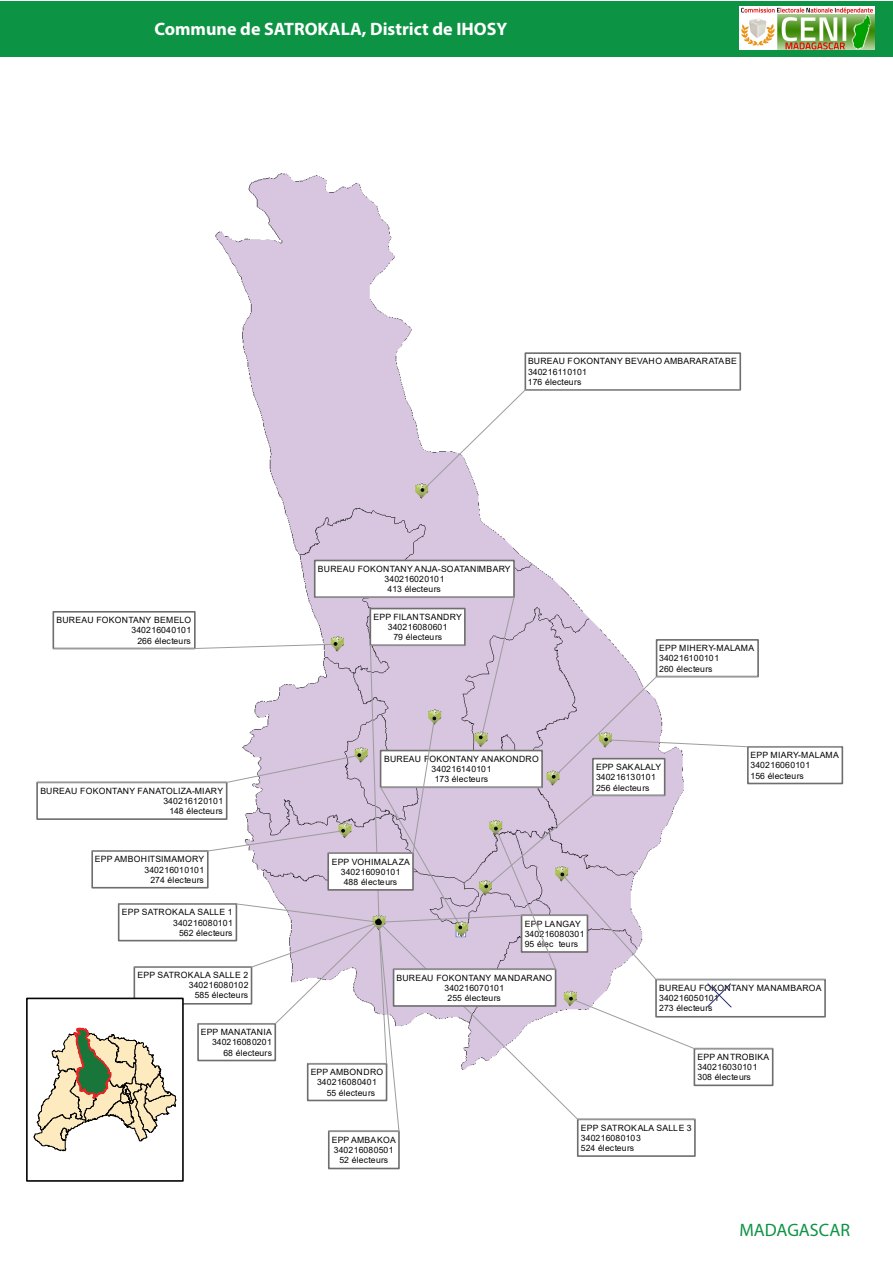
<style>
.page{position:relative;width:893px;height:1263px;background:#fff}
.page>*{position:absolute;margin:0;border:0;box-sizing:border-box;transform-origin:0 0}
.t1{font:700 18px "Myriad Pro";color:#fff}
.t2{font:18px "Myriad Pro";color:#0d9344}
.t3{font:8.7px/10.2px "Arial";letter-spacing:.02em;color:#050505;text-align:right}
.t4{font:8.7px/10.2px "Arial";letter-spacing:.02em;color:#050504}
.s1{color:#050505}
.s2{color:#050504}
</style>
<div class="page">
<div style="left:0;top:1px;width:893px;height:55px;background:#0d9344"></div>
<img style="left:739px;top:7px;width:135px;height:43px">
<img style="left:215px;top:173px;width:629px;height:997px">
<div style="left:328px;top:1130px;width:72px;height:39px;background:#fff;border:2px solid #6f6e6f"></div>
<div style="left:577px;top:1118px;width:119px;height:39px;background:#fff;border:2px solid #6f6e6f"></div>
<div style="left:524px;top:352px;width:217px;height:39px;background:#fff;border:2px solid #6f6e6f"></div>
<svg style="left:421px;top:389px;width:320px;height:103px"></svg>
<div style="left:314px;top:560px;width:201px;height:38px;background:#fff;border:2px solid #6f6e6f"></div>
<svg style="left:33px;top:597px;width:810px;height:554px"></svg>
<div style="left:26px;top:997px;width:158px;height:185px;border:2px solid #050504"></div>
<h1 class="t1" style="left:154px;top:17px;width:354px">Commune de SATROKALA, District de IHOSY</h1>
<p class="t3" style="left:57px;top:615px;width:136px">BUREAU FOKONTANY BEMELO<br>340216040101<br>266 électeurs</p>
<p class="t3" style="left:528px;top:356px;width:210px;text-align:left">BUREAU FOKONTANY BEVAHO AMBARARATABE<br>340216110101<br>176 électeurs</p>
<p class="t3" style="left:318px;top:564px;width:194px;text-align:center">BUREAU FOKONTANY ANJA-SOATANIMBARY<br>340216020101<br>413 électeurs</p>
<p class="t3" style="left:374px;top:612px;width:90px;text-align:center">EPP FILANTSANDRY<br>340216080601<br>79 électeurs</p>
<p class="t3" style="left:659px;top:643px;width:96px;text-align:left">EPP MIHERY-MALAMA<br>340216100101<br>260 électeurs</p>
<p class="t3" style="left:40px;top:785px;width:184px">BUREAU FOKONTANY FANATOLIZA-MIARY<br>340216120101<br>148 électeurs</p>
<p class="t3" style="left:95px;top:854px;width:111px">EPP AMBOHITSIMAMORY<br>340216010101<br>274 électeurs</p>
<p class="t3" style="left:122px;top:907px;width:113px">EPP SATROKALA SALLE 1<br>340216080101<br>562 électeurs</p>
<p class="t3" style="left:138px;top:970px;width:113px">EPP SATROKALA SALLE 2<br>340216080102<br>585 électeurs</p>
<p class="t3" style="left:201px;top:1027px;width:73px">EPP MANATANIA<br>340216080201<br>68 électeurs</p>
<p class="t3" style="left:384px;top:754px;width:156px;text-align:center">BUREAU FOKONTANY ANAKONDRO<br>340216140101<br>173 électeurs</p>
<p class="t4" style="left:596px;top:762px;width:67px">EPP SAKALALY<br>340216130101</p>
<p class="t3" style="left:596px;top:782px;width:55px">256 électeurs</p>
<p class="t3" style="left:750px;top:750px;width:90px;text-align:left">EPP MIARY-MALAMA<br>340216060101<br>156 électeurs</p>
<p class="t4" style="left:332px;top:856px;width:80px;text-align:center">EPP VOHIMALAZA<br>340216090101<br><span class="s1">488 élec</span>teurs</p>
<p class="t4" style="left:525px;top:918px;width:61px">EPP LANGAY<br><span class="s1">3402160</span>80301<br><span class="s1">95 élec</span> teurs</p>
<p class="t3" style="left:397px;top:972px;width:157px;text-align:center"><span class="s2">B</span>UREAU FOKONTANY MANDARANO<br>340216070101<br>255 électeurs</p>
<p class="t4" style="left:311px;top:1067px;width:74px">EPP AMBONDRO</p>
<p class="t3" style="left:317px;top:1077px;width:61px">340216080401<br>55 électeurs</p>
<p class="t3" style="left:659px;top:983px;width:164px;text-align:left">BUREAU FOKONTANY MANAMBAROA<br>340216050101<br>273 électeurs</p>
<p class="t3" style="left:698px;top:1052px;width:73px;text-align:left">EPP ANTROBIKA<br>340216030101<br>308 électeurs</p>
<p class="t3" style="left:332px;top:1134px;width:66px;text-align:center">EPP AMBAKOA<br>340216080501<br>52 électeurs</p>
<p class="t3" style="left:581px;top:1122px;width:112px;text-align:left">EPP SATROKALA SALLE 3<br>340216080103<br>524 électeurs</p>
<h1 class="t2" style="left:739px;top:1219px;width:112px">MADAGASCAR</h1>
</div>
